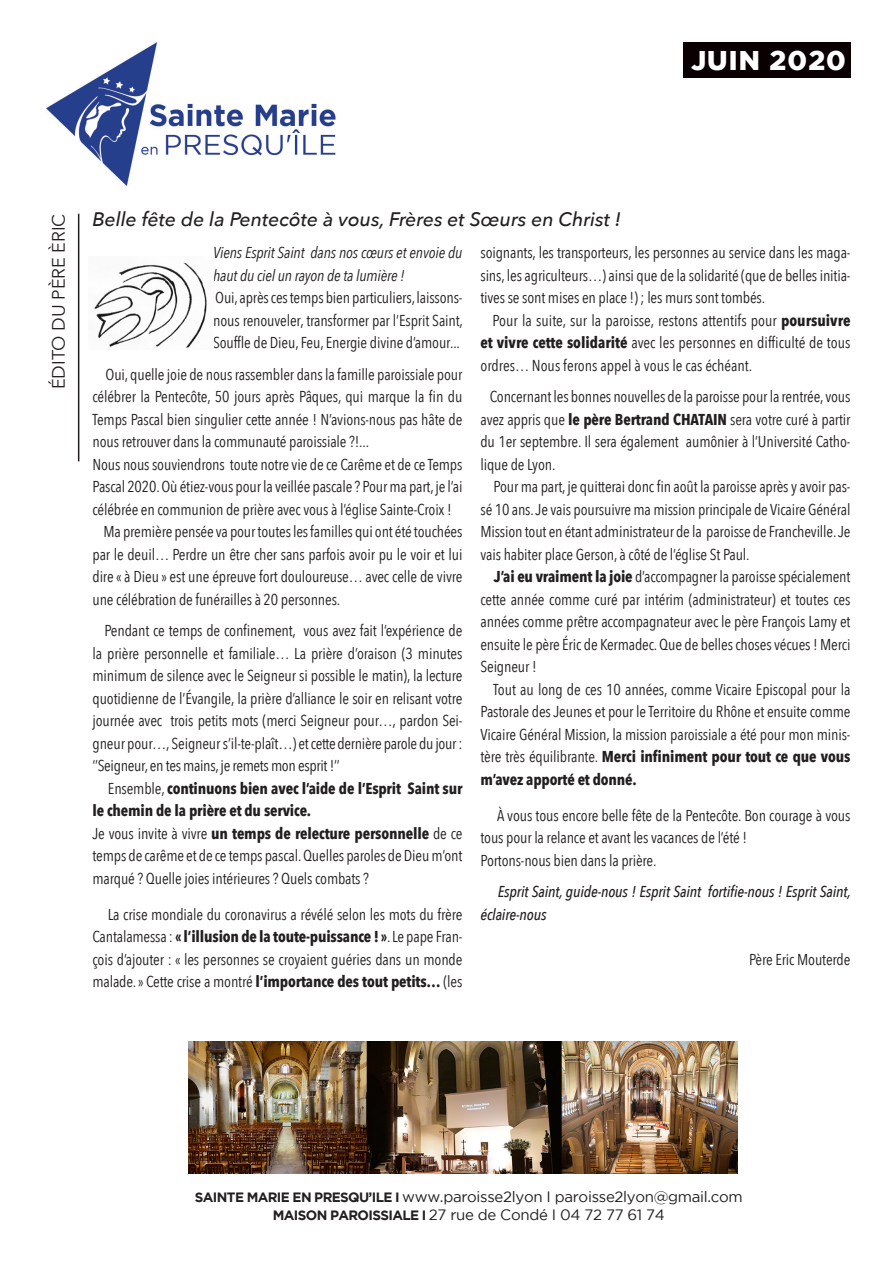
<style>
.page{position:relative;width:893px;height:1263px;background:#fff}
.page>*{position:absolute;margin:0;border:0;box-sizing:border-box;transform-origin:0 0}
.t1{font:900 27px "Gotham";letter-spacing:.04em;color:#fff}
.t2{font:italic 500 19.5px "Avenir Next";color:#231f20}
.t3{font:18px "Avenir Next";color:#231f20}
.t4{font:15.75px/22.5px "Avenir Next Condensed";letter-spacing:-.01em;color:#231f20;text-align:justify}
.t5{font:700 15.75px/22.5px "Avenir Next Condensed";letter-spacing:-.01em;color:#231f20}
.t6{font:italic 500 15.75px/22.5px "Avenir Next Condensed";letter-spacing:-.01em;color:#231f20}
.t7{font:italic 15.75px/22.5px "Avenir Next Condensed";letter-spacing:-.01em;color:#231f20}
.t8{font:15px "Gotham";letter-spacing:-.02em;color:#231f20}
.s1{font-weight:400}
.s2{font-weight:700}
.s3{font-weight:700;font-size:13.5px}
</style>
<div class="page">
<div style="left:684px;top:43px;width:167px;height:35px;background:#0a0002"></div>
<img style="left:47px;top:43px;width:289px;height:143px">
<hr style="left:78px;top:214px;width:1px;height:247px;background:#231f20">
<img style="left:189px;top:1041px;width:548px;height:132px">
<img style="left:94px;top:262px;width:113px;height:86px">
<p class="t1" style="left:691px;top:45px;width:156px">JUIN 2020</p>
<p class="t3" style="left:48px;top:389px;width:177px;rotate:-90deg">ÉDITO DU PÈRE ÈRIC</p>
<p class="t2" style="left:92px;top:208px;width:530px">Belle fête de la Pentecôte à vous, Frères et Sœurs en Christ !</p>
<p class="t7" style="left:213px;top:241px;width:251px">Viens Esprit Saint dans nos cœurs et envoie du haut du ciel un rayon de ta lumière !</p>
<p class="t4" style="left:213px;top:286px;width:251px">Oui, après ces temps bien particuliers, laissons&shy;nous renouveler, transformer par l’Esprit Saint, Souffle de Dieu, Feu, Energie divine d’amour...</p>
<p class="t4" style="left:92px;top:363px;width:371px;text-indent:13px">Oui, quelle joie de nous rassembler dans la famille paroissiale pour célébrer la Pentecôte, 50 jours après Pâques, qui marque la fin du Temps Pascal bien singulier cette année ! N’avions-nous pas hâte de nous retrouver dans la communauté paroissiale ?!...</p>
<p class="t4" style="left:92px;top:453px;width:371px">Nous nous souviendrons toute notre vie de ce Carême et de ce Temps Pascal 2020. Où étiez-vous pour la veillée pascale ? Pour ma part, je l’ai célébrée en communion de prière avec vous à l’église Sainte-Croix !</p>
<p class="t4" style="left:92px;top:520px;width:371px;text-indent:11px">Ma première pensée va pour toutes les familles qui ont été touchées par le deuil… Perdre un être cher sans parfois avoir pu le voir et lui dire « à Dieu » est une épreuve fort douloureuse… avec celle de vivre une célébration de funérailles à 20 personnes.</p>
<p class="t4" style="left:92px;top:619px;width:371px;text-indent:12px">Pendant ce temps de confinement, vous avez fait l’expérience de la prière personnelle et familiale… La prière d’oraison (3 minutes minimum de silence avec le Seigneur si possible le matin), la lecture quotidienne de l’Évangile, la prière d’alliance le soir en relisant votre journée avec trois petits mots (merci Seigneur pour…, pardon Sei&shy;gneur pour…, Seigneur s’il-te-plaît…) et cette dernière parole du jour : ‘’Seigneur, en tes mains, je remets mon esprit !’’</p>
<p class="t5" style="left:92px;top:777px;width:371px;text-indent:15px"><span class="s1">Ensemble,</span> continuons bien avec l’aide de l’Esprit Saint sur le chemin de la prière et du service.</p>
<p class="t4" style="left:92px;top:822px;width:371px">Je vous invite à vivre <span class="s2">un temps de relecture personnelle</span> de ce temps de carême et de ce temps pascal. Quelles paroles de Dieu m’ont marqué ? Quelle joies intérieures ? Quels combats ?</p>
<p class="t4" style="left:92px;top:903px;width:371px;text-indent:15px">La crise mondiale du coronavirus a révélé selon les mots du frère Cantalamessa : <span class="s2">« l’illusion de la toute-puissance ! »</span>. Le pape Fran&shy;çois d’ajouter : « les personnes se croyaient guéries dans un monde malade. » Cette crise a montré <span class="s2">l’importance des tout petits…</span> (les</p>
<p class="t4" style="left:480px;top:241px;width:371px">soignants, les transporteurs, les personnes au service dans les maga&shy;sins, les agriculteurs…) ainsi que de la solidarité (que de belles initia&shy;tives se sont mises en place !) ; les murs sont tombés.</p>
<p class="t4" style="left:480px;top:309px;width:371px;text-indent:12px">Pour la suite, sur la paroisse, restons attentifs pour <span class="s2">poursuivre et vivre cette solidarité</span> avec les personnes en difficulté de tous ordres… Nous ferons appel à vous le cas échéant.</p>
<p class="t4" style="left:480px;top:385px;width:371px;text-indent:9px">Concernant les bonnes nouvelles de la paroisse pour la rentrée, vous avez appris que <span class="s2">le père Bertrand CHATAIN</span> sera votre curé à partir du 1er septembre. Il sera également aumônier à l’Université Catho&shy;lique de Lyon.</p>
<p class="t4" style="left:480px;top:475px;width:371px;text-indent:13px">Pour ma part, je quitterai donc fin août la paroisse après y avoir pas&shy;sé 10 ans. Je vais poursuivre ma mission principale de Vicaire Général Mission tout en étant administrateur de la paroisse de Francheville. Je vais habiter place Gerson, à côté de l’église St Paul.</p>
<p class="t4" style="left:480px;top:565px;width:371px;text-indent:13px"><span class="s2">J’ai eu vraiment la joie</span> d’accompagner la paroisse spécialement cette année comme curé par intérim (administrateur) et toutes ces années comme prêtre accompagnateur avec le père François Lamy et ensuite le père Éric de Kermadec. Que de belles choses vécues ! Merci Seigneur !</p>
<p class="t4" style="left:480px;top:678px;width:371px;text-indent:13px">Tout au long de ces 10 années, comme Vicaire Episcopal pour la Pastorale des Jeunes et pour le Territoire du Rhône et ensuite comme Vicaire Général Mission, la mission paroissiale a été pour mon minis&shy;tère très équilibrante. <span class="s2">Merci infiniment pour tout ce que vous m’avez apporté et donné.</span></p>
<p class="t4" style="left:480px;top:804px;width:371px;text-indent:17px">À vous tous encore belle fête de la Pentecôte. Bon courage à vous tous pour la relance et avant les vacances de l’été !</p>
<p class="t4" style="left:480px;top:849px;width:178px">Portons-nous bien dans la prière.</p>
<p class="t6" style="left:480px;top:880px;width:372px;text-indent:17px">Esprit Saint, guide-nous ! Esprit Saint fortifie-nous ! Esprit Saint, éclaire-nous</p>
<p class="t4" style="left:749px;top:948px;width:103px">Père Eric Mouterde</p>
<p class="t8" style="left:195px;top:1188px;width:549px"><span class="s3">SAINTE MARIE EN PRESQU’ILE I</span> www.paroisse2lyon I paroisse2lyon@gmail.com</p>
<p class="t8" style="left:273px;top:1206px;width:394px"><span class="s3">MAISON PAROISSIALE I</span> 27 rue de Condé I 04 72 77 61 74</p>
</div>
